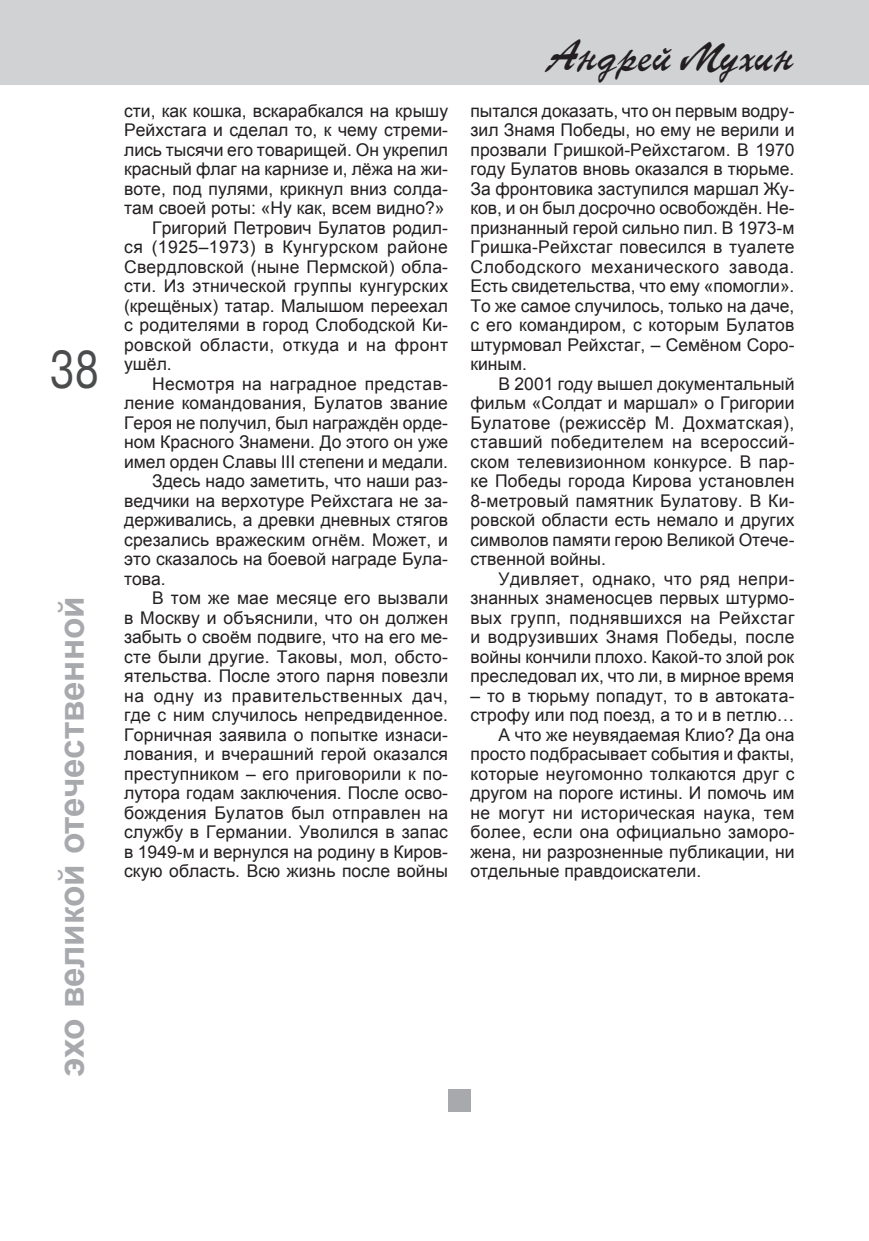
<style>
.page{position:relative;width:869px;height:1241px;background:#fff}
.page>*{position:absolute;margin:0;border:0;box-sizing:border-box;transform-origin:0 0}
.t1{font:49px "TT Arial";color:#4b4c4d;scale:.8 1}
.t2{font:42px "TT Parsec";color:#231f20}
.t3{font:700 35px "Arial";color:#a8a9ad}
.t4{font:17.5px/19.4px "Arial";color:#231f20;text-align:justify}
.t5{font:17.5px "Arial";letter-spacing:.02em;color:#231f20}
.t6{font:17.5px "Arial";letter-spacing:.025em;color:#231f20}
.t7{font:17.5px "Arial";letter-spacing:.035em;color:#231f20}
</style>
<div class="page">
<div style="left:448px;top:1089px;width:22px;height:22px;background:#a8a9ad"></div>
<div style="left:0;top:0;width:868px;height:84px;background:#d1d2d4"></div>
<h1 class="t1" style="left:50px;top:342px;width:63px">38</h1>
<h3 class="t3" style="left:52px;top:1076px;width:482px;rotate:-90deg">эхо великой отечественной</h3>
<p class="t4" style="left:124px;top:101px;width:325px">сти, как кошка, вскарабкался на крышу</p>
<p class="t4" style="left:124px;top:121px;width:325px">Рейхстага и сделал то, к чему стреми-</p>
<p class="t4" style="left:124px;top:140px;width:325px">лись тысячи его товарищей. Он укрепил</p>
<p class="t4" style="left:124px;top:160px;width:325px">красный флаг на карнизе и, лёжа на жи-</p>
<p class="t4" style="left:124px;top:179px;width:325px">воте, под пулями, крикнул вниз солда-</p>
<p class="t4" style="left:124px;top:199px;width:322px">там своей роты: «Ну как, всем видно?»</p>
<p class="t4" style="left:152px;top:218px;width:297px">Григорий Петрович Булатов родил-</p>
<p class="t6" style="left:124px;top:237px;width:325px">ся (1925–1973) в Кунгурском районе</p>
<p class="t4" style="left:124px;top:257px;width:325px">Свердловской (ныне Пермской) обла-</p>
<p class="t4" style="left:124px;top:276px;width:325px">сти. Из этнической группы кунгурских</p>
<p class="t4" style="left:124px;top:296px;width:325px">(крещёных) татар. Малышом переехал</p>
<p class="t4" style="left:124px;top:315px;width:325px">с родителями в город Слободской Ки-</p>
<p class="t6" style="left:124px;top:335px;width:325px">ровской области, откуда и на фронт</p>
<p class="t4" style="left:124px;top:354px;width:49px">ушёл.</p>
<p class="t5" style="left:152px;top:374px;width:297px">Несмотря на наградное представ-</p>
<p class="t4" style="left:124px;top:393px;width:325px">ление командования, Булатов звание</p>
<p class="t4" style="left:124px;top:413px;width:325px">Героя не получил, был награждён орде-</p>
<p class="t4" style="left:124px;top:432px;width:325px">ном Красного Знамени. До этого он уже</p>
<p class="t4" style="left:124px;top:452px;width:325px">имел орден Славы III степени и медали.</p>
<p class="t4" style="left:152px;top:471px;width:297px">Здесь надо заметить, что наши раз-</p>
<p class="t4" style="left:124px;top:491px;width:325px">ведчики на верхотуре Рейхстага не за-</p>
<p class="t4" style="left:124px;top:510px;width:325px">держивались, а древки дневных стягов</p>
<p class="t4" style="left:124px;top:530px;width:325px">срезались вражеским огнём. Может, и</p>
<p class="t4" style="left:124px;top:549px;width:325px">это сказалось на боевой награде Була-</p>
<p class="t4" style="left:124px;top:569px;width:43px">това.</p>
<p class="t4" style="left:152px;top:588px;width:297px">В том же мае месяце его вызвали</p>
<p class="t4" style="left:124px;top:608px;width:325px">в Москву и объяснили, что он должен</p>
<p class="t4" style="left:124px;top:627px;width:325px">забыть о своём подвиге, что на его ме-</p>
<p class="t4" style="left:124px;top:647px;width:325px">сте были другие. Таковы, мол, обсто-</p>
<p class="t4" style="left:124px;top:666px;width:325px">ятельства. После этого парня повезли</p>
<p class="t7" style="left:124px;top:685px;width:325px">на одну из правительственных дач,</p>
<p class="t4" style="left:124px;top:705px;width:325px">где с ним случилось непредвиденное.</p>
<p class="t4" style="left:124px;top:724px;width:325px">Горничная заявила о попытке изнаси-</p>
<p class="t4" style="left:124px;top:744px;width:325px">лования, и вчерашний герой оказался</p>
<p class="t4" style="left:124px;top:763px;width:325px">преступником – его приговорили к по-</p>
<p class="t4" style="left:124px;top:783px;width:325px">лутора годам заключения. После осво-</p>
<p class="t5" style="left:124px;top:802px;width:325px">бождения Булатов был отправлен на</p>
<p class="t4" style="left:124px;top:822px;width:325px">службу в Германии. Уволился в запас</p>
<p class="t4" style="left:124px;top:841px;width:325px">в 1949-м и вернулся на родину в Киров-</p>
<p class="t4" style="left:124px;top:861px;width:325px">скую область. Всю жизнь после войны</p>
<h2 class="t2" style="left:548px;top:32px;width:248px">Андрей Мухин</h2>
<p class="t4" style="left:470px;top:101px;width:325px">пытался доказать, что он первым водру&shy;зил Знамя Победы, но ему не верили и прозвали Гришкой-Рейхстагом. В 1970 году Булатов вновь оказался в тюрьме.<br>За фронтовика заступился маршал Жу&shy;ков, и он был досрочно освобождён. Не&shy;признанный герой сильно пил. В 1973-м Гришка-Рейхстаг повесился в туалете Слободского механического завода.<br>Есть свидетельства, что ему «помогли».<br>То же самое случилось, только на даче, с его командиром, с которым Булатов штурмовал Рейхстаг, – Семёном Соро&shy;киным.</p>
<p class="t4" style="left:470px;top:374px;width:325px;text-indent:28px">В 2001 году вышел документальный фильм «Солдат и маршал» о Григории Булатове (режиссёр М. Дохматская), ставший победителем на всероссий&shy;ском телевизионном конкурсе. В пар&shy;ке Победы города Кирова установлен 8-метровый памятник Булатову. В Ки&shy;ровской области есть немало и других символов памяти герою Великой Отече&shy;ственной войны.</p>
<p class="t4" style="left:470px;top:569px;width:325px;text-indent:28px">Удивляет, однако, что ряд непри&shy;знанных знаменосцев первых штурмо&shy;вых групп, поднявшихся на Рейхстаг и водрузивших Знамя Победы, после войны кончили плохо. Какой-то злой рок преследовал их, что ли, в мирное время</p>
<p class="t4" style="left:470px;top:685px;width:325px">– то в тюрьму попадут, то в автоката-</p>
<p class="t4" style="left:470px;top:705px;width:325px">строфу или под поезд, а то и в петлю…</p>
<p class="t4" style="left:498px;top:724px;width:297px">А что же неувядаемая Клио? Да она</p>
<p class="t4" style="left:470px;top:744px;width:325px">просто подбрасывает события и факты,</p>
<p class="t4" style="left:470px;top:763px;width:325px">которые неугомонно толкаются друг с</p>
<p class="t4" style="left:470px;top:783px;width:325px">другом на пороге истины. И помочь им</p>
<p class="t5" style="left:470px;top:802px;width:325px">не могут ни историческая наука, тем</p>
<p class="t4" style="left:470px;top:822px;width:325px">более, если она официально заморо-</p>
<p class="t4" style="left:470px;top:841px;width:325px">жена, ни разрозненные публикации, ни</p>
<p class="t4" style="left:470px;top:861px;width:232px">отдельные правдоискатели.</p>
</div>
